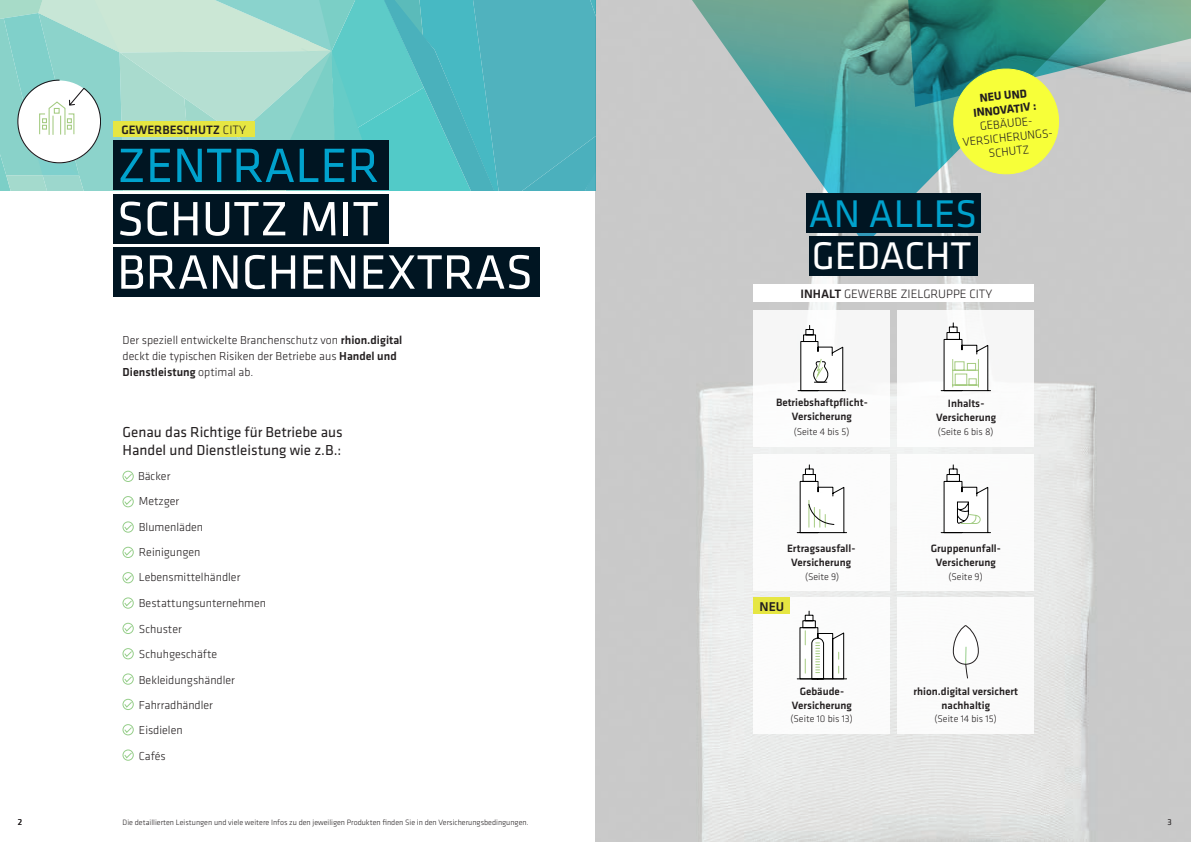
<style>
.page{position:relative;width:1191px;height:842px;background:#fff}
.page>*{position:absolute;margin:0;border:0;box-sizing:border-box;transform-origin:0 0}
.t1{font:50px "Klavika";color:#fff}
.t2{font:50px "Klavika";color:#00a2cd}
.t3{font:40px "Klavika";color:#00a2cd}
.t4{font:40px "Klavika";color:#fff}
.t5{font:15px/18px "Klavika";color:#231f20}
.t6{font:500 13.2px "Klavika";color:#231f20}
.t7{font:300 12.6px "Klavika";color:#231f20}
.t8{font:500 12.6px "Klavika";color:#231f20}
.t9{font:300 12px/16px "Klavika";color:#231f20}
.t10{font:700 12px/14px "Klavika";color:#231f20;text-align:center}
.t11{font:500 11px/14px "Klavika";color:#231f20;text-align:center}
.t12{font:300 10px "Klavika";color:#231f20}
.t13{font:9px "Klavika";color:#231f20}
.t14{font:300 8px "Klavika";color:#231f20}
.s1{font-weight:300}
.s2{font-weight:500}
</style>
<div class="page">
<img style="left:595px;top:0;width:596px;height:842px">
<div style="left:113px;top:194px;width:276px;height:49px;background:#001522"></div>
<div style="left:113px;top:247px;width:427px;height:50px;background:#001522"></div>
<svg style="left:0;top:0;width:595px;height:191px;background:#73b7b3"></svg>
<div style="left:123px;top:471px;width:11px;height:11px;border:1px solid #96ce8a;border-radius:50%"></div>
<svg style="left:123px;top:473px;width:10px;height:7px"></svg>
<div style="left:123px;top:496px;width:11px;height:11px;border:1px solid #96ce8a;border-radius:50%"></div>
<svg style="left:123px;top:498px;width:10px;height:8px"></svg>
<div style="left:123px;top:521px;width:11px;height:11px;border:1px solid #96ce8a;border-radius:50%"></div>
<svg style="left:123px;top:523px;width:10px;height:8px"></svg>
<div style="left:123px;top:547px;width:11px;height:11px;border:1px solid #96ce8a;border-radius:50%"></div>
<svg style="left:123px;top:549px;width:10px;height:7px"></svg>
<div style="left:123px;top:572px;width:11px;height:11px;border:1px solid #96ce8a;border-radius:50%"></div>
<svg style="left:123px;top:574px;width:10px;height:8px"></svg>
<div style="left:123px;top:598px;width:11px;height:10px;border:1px solid #96ce8a;border-radius:50%"></div>
<svg style="left:123px;top:599px;width:10px;height:8px"></svg>
<div style="left:123px;top:623px;width:11px;height:11px;border:1px solid #96ce8a;border-radius:50%"></div>
<svg style="left:123px;top:625px;width:10px;height:7px"></svg>
<div style="left:123px;top:648px;width:11px;height:11px;border:1px solid #96ce8a;border-radius:50%"></div>
<svg style="left:123px;top:650px;width:10px;height:8px"></svg>
<div style="left:123px;top:674px;width:10px;height:10px;background:#9fd294;border-radius:50%"></div>
<div style="left:123px;top:674px;width:11px;height:10px;border:1px solid #96ce8a;border-radius:50%"></div>
<svg style="left:123px;top:676px;width:10px;height:7px"></svg>
<div style="left:123px;top:699px;width:11px;height:11px;border:1px solid #96ce8a;border-radius:50%"></div>
<svg style="left:123px;top:701px;width:10px;height:7px"></svg>
<div style="left:123px;top:724px;width:11px;height:11px;border:1px solid #96ce8a;border-radius:50%"></div>
<svg style="left:123px;top:726px;width:10px;height:8px"></svg>
<div style="left:123px;top:750px;width:10px;height:10px;background:#9fd294;border-radius:50%"></div>
<div style="left:123px;top:750px;width:11px;height:11px;border:1px solid #96ce8a;border-radius:50%"></div>
<svg style="left:123px;top:752px;width:10px;height:7px"></svg>
<svg style="left:670px;top:0;width:458px;height:245px;background:#96b8b6"></svg>
<svg style="left:893px;top:0;width:298px;height:177px;background:#8ab690"></svg>
<div style="left:753px;top:285px;width:280px;height:17px;background:#fff"></div>
<div style="left:753px;top:310px;width:136px;height:136px;background:#fff"></div>
<div style="left:754px;top:455px;width:136px;height:136px;background:#fff"></div>
<div style="left:897px;top:455px;width:137px;height:136px;background:#fff"></div>
<div style="left:897px;top:310px;width:137px;height:136px;background:#fff"></div>
<div style="left:754px;top:597px;width:136px;height:136px;background:#fff"></div>
<div style="left:754px;top:597px;width:36px;height:17px;background:#e6e642"></div>
<div style="left:897px;top:597px;width:137px;height:136px;background:#fff"></div>
<svg style="left:797px;top:325px;width:49px;height:67px"></svg>
<svg style="left:940px;top:322px;width:51px;height:70px"></svg>
<svg style="left:799px;top:611px;width:45px;height:69px"></svg>
<hr style="left:797px;top:678px;width:49px;height:1px;background:#000">
<svg style="left:940px;top:464px;width:51px;height:70px"></svg>
<svg style="left:796px;top:464px;width:51px;height:70px"></svg>
<svg style="left:952px;top:625px;width:27px;height:54px"></svg>
<div style="left:806px;top:194px;width:174px;height:39px;background:#001522"></div>
<div style="left:809px;top:236px;width:168px;height:40px;background:#001522"></div>
<p class="t8" style="left:121px;top:121px;width:126px">GEWERBESCHUTZ <span class="s1">CITY</span></p>
<p class="t2" style="left:117px;top:138px;width:263px">ZENTRALER</p>
<p class="t1" style="left:117px;top:192px;width:263px">SCHUTZ MIT</p>
<p class="t1" style="left:117px;top:245px;width:417px">BRANCHENEXTRAS</p>
<p class="t9" style="left:123px;top:331px;width:281px">Der speziell entwickelte Branchenschutz von <span class="s2">rhion.digital </span>deckt die typischen Risiken der Betriebe aus <span class="s2">Handel und<br>Dienstleistung</span> optimal ab.</p>
<p class="t5" style="left:123px;top:423px;width:221px">Genau das Richtige für Betriebe aus<br>Handel und Dienstleistung wie z.B.:</p>
<p class="t9" style="left:138px;top:468px;width:34px">Bäcker</p>
<p class="t9" style="left:139px;top:493px;width:42px">Metzger</p>
<p class="t9" style="left:139px;top:518px;width:66px">Blumenläden</p>
<p class="t9" style="left:139px;top:544px;width:63px">Reinigungen</p>
<p class="t9" style="left:139px;top:569px;width:103px">Lebensmittelhändler</p>
<p class="t9" style="left:139px;top:594px;width:129px">Bestattungsunternehmen</p>
<p class="t9" style="left:139px;top:621px;width:44px">Schuster</p>
<p class="t9" style="left:139px;top:646px;width:80px">Schuhgeschäfte</p>
<p class="t9" style="left:139px;top:671px;width:98px">Bekleidungshändler</p>
<p class="t9" style="left:139px;top:697px;width:76px">Fahrradhändler</p>
<p class="t9" style="left:139px;top:722px;width:45px">Eisdielen</p>
<p class="t9" style="left:139px;top:747px;width:28px">Cafés</p>
<p class="t10" style="left:971px;top:92px;width:65px;rotate:-6deg">NEU UND<br>INNOVATIV :</p>
<p class="t9" style="left:960px;top:121px;width:94px;line-height:14px;text-align:center;rotate:-6deg">GEBÄUDE-<br>VERSICHERUNGS-<br>SCHUTZ</p>
<p class="t3" style="left:809px;top:192px;width:169px">AN ALLES</p>
<p class="t4" style="left:811px;top:234px;width:161px">GEDACHT</p>
<p class="t7" style="left:800px;top:286px;width:193px"><span class="s2">INHALT</span> GEWERBE ZIELGRUPPE CITY</p>
<p class="t11" style="left:776px;top:395px;width:93px">Betriebshaftpflicht-</p>
<p class="t11" style="left:792px;top:409px;width:61px">Versicherung</p>
<p class="t11" style="left:936px;top:396px;width:61px">Inhalts-<br>Versicherung</p>
<p class="t12" style="left:793px;top:426px;width:57px">(Seite 4 bis 5)</p>
<p class="t12" style="left:937px;top:426px;width:57px">(Seite 6 bis 8)</p>
<p class="t11" style="left:787px;top:541px;width:70px">Ertragsausfall-<br>Versicherung</p>
<p class="t11" style="left:930px;top:541px;width:72px">Gruppenunfall-<br>Versicherung</p>
<p class="t6" style="left:759px;top:597px;width:26px">NEU</p>
<p class="t12" style="left:805px;top:570px;width:36px">(Seite 9)</p>
<p class="t12" style="left:948px;top:570px;width:36px">(Seite 9)</p>
<p class="t11" style="left:792px;top:684px;width:61px">Gebäude-<br>Versicherung</p>
<p class="t12" style="left:790px;top:713px;width:64px">(Seite 10 bis 13)</p>
<p class="t11" style="left:913px;top:684px;width:106px">rhion.digital versichert nachhaltig</p>
<p class="t12" style="left:934px;top:713px;width:64px">(Seite 14 bis 15)</p>
<p class="t13" style="left:18px;top:817px;width:6px">2</p>
<p class="t13" style="left:1167px;top:817px;width:6px">3</p>
<p class="t14" style="left:123px;top:817px;width:407px">Die detaillierten Leistungen und viele weitere Infos zu den jeweiligen Produkten finden Sie in den Versicherungsbedingungen.</p>
</div>
